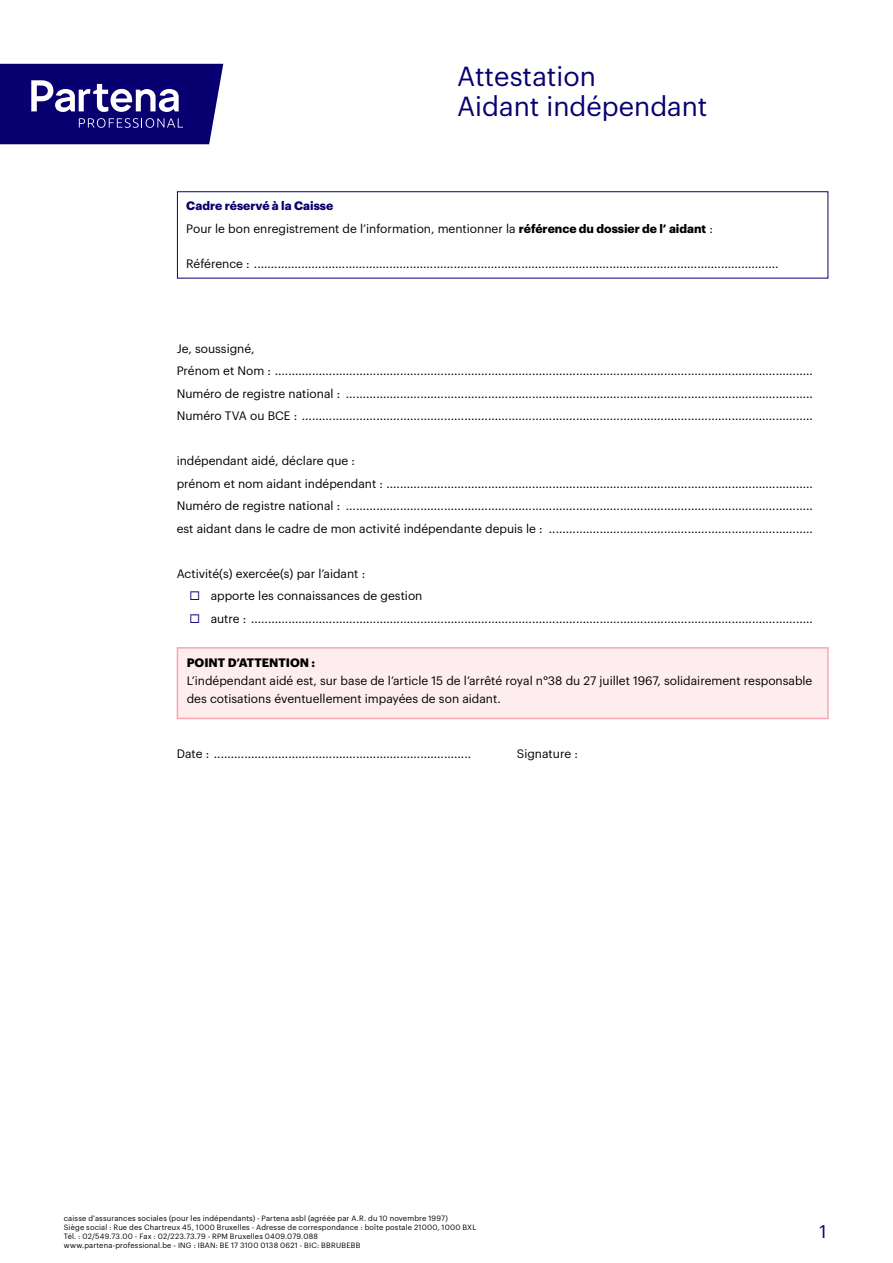
<style>
.page{position:relative;width:893px;height:1263px;background:#fff}
.page>*{position:absolute;margin:0;border:0;box-sizing:border-box;transform-origin:0 0}
.t1{font:27px "Graphik";color:#080070}
.t2{font:18px "Graphik";color:#080070}
.BODY{font:12px/18px "Graphik";color:#000}
.BODY-2{font:700 12px "Graphik";color:#080070}
.BODY-3{font:700 12px "Graphik";color:#000}
.t3{font:7.5px/9px "Graphik";letter-spacing:.02em;color:#000}
.s1{font-weight:700}
.s2{color:#080070}
</style>
<div class="page">
<svg style="left:0;top:64px;width:223px;height:80px;background:#2c2585"></svg>
<div style="left:177px;top:648px;width:651px;height:70px;background:#feedef"></div>
<div style="left:177px;top:647px;width:652px;height:72px;border:2px solid #fba5b1"></div>
<p class="t1" style="left:457px;top:56px;width:140px">Attestation</p>
<p class="t1" style="left:457px;top:86px;width:252px">Aidant indépendant</p>
<p class="BODY-2" style="left:186px;top:197px;width:149px">Cadre réservé à la Caisse</p>
<p class="BODY" style="left:186px;top:218px;width:528px">Pour le bon enregistrement de l’information, mentionner la <span class="s1">référence du dossier de l’ aidant</span> :</p>
<p class="BODY" style="left:186px;top:254px;width:594px">Référence : ...........................................................................................................................................................</p>
<p class="BODY" style="left:177px;top:338px;width:79px">Je, soussigné,</p>
<p class="BODY" style="left:177px;top:361px;width:638px">Prénom et Nom : ...............................................................................................................................................................</p>
<p class="BODY" style="left:177px;top:383px;width:638px">Numéro de registre national : ..........................................................................................................................................</p>
<p class="BODY" style="left:177px;top:406px;width:638px">Numéro TVA ou BCE : .......................................................................................................................................................</p>
<p class="BODY" style="left:177px;top:451px;width:180px">indépendant aidé, déclare que :</p>
<p class="BODY" style="left:177px;top:473px;width:638px">prénom et nom aidant indépendant : ..............................................................................................................................</p>
<p class="BODY" style="left:177px;top:496px;width:638px">Numéro de registre national : ..........................................................................................................................................</p>
<p class="BODY" style="left:177px;top:518px;width:638px">est aidant dans le cadre de mon activité indépendante depuis le : ..............................................................................</p>
<p class="BODY" style="left:177px;top:563px;width:190px">Activité(s) exercée(s) par l’aidant :</p>
<p class="BODY" style="left:189px;top:586px;width:234px"><span class="s2">◻</span> apporte les connaissances de gestion</p>
<p class="BODY" style="left:189px;top:608px;width:625px"><span class="s2">◻</span> autre : ......................................................................................................................................................................</p>
<p class="BODY-3" style="left:187px;top:653px;width:130px">POINT D’ATTENTION :</p>
<p class="BODY" style="left:187px;top:670px;width:627px">L’indépendant aidé est, sur base de l’article 15 de l’arrêté royal n°38 du 27 juillet 1967, solidairement responsable des cotisations éventuellement impayées de son aidant.</p>
<p class="BODY" style="left:177px;top:743px;width:296px">Date : ............................................................................</p>
<p class="BODY" style="left:517px;top:743px;width:62px">Signature :</p>
<p class="t3" style="left:64px;top:1213px;width:414px">caisse d’assurances sociales (pour les indépendants) - Partena asbl (agréée par A.R. du 10 novembre 1997)<br>Siège social : Rue des Chartreux 45, 1000 Bruxelles - Adresse de correspondance : boîte postale 21000, 1000 BXL Tél. : 02/549.73.00 - Fax : 02/223.73.79 - RPM Bruxelles 0409.079.088<br>www.partena-professional.be - ING : IBAN: BE 17 3100 0138 0621 - BIC: BBRUBEBB</p>
<h2 class="t2" style="left:819px;top:1218px;width:9px">1</h2>
</div>
